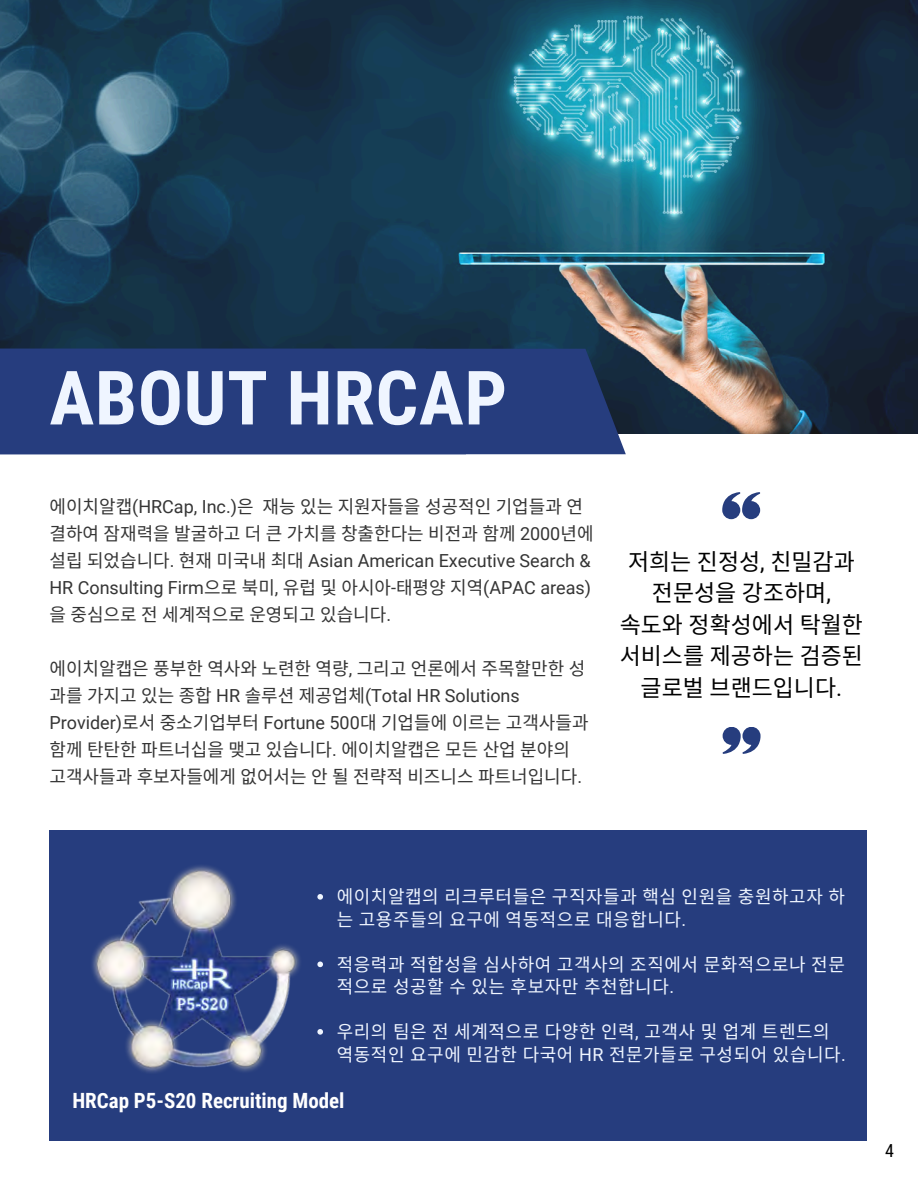
<style>
.page{position:relative;width:918px;height:1188px;background:#fff}
.page>*{position:absolute;margin:0;border:0;box-sizing:border-box;transform-origin:0 0}
.t1{font:700 76.5px "Roboto Condensed";letter-spacing:.01em;color:#eff5ff}
.t2{font:700 75px "Roboto Condensed";letter-spacing:.01em;color:#eff5ff}
.t3{font:22.95px/31.5px "Noto Sans CJ Ksc";color:#000;text-align:center}
.t4{font:700 21px "Roboto Condensed";color:#fff}
.t5{font:18px/27px "Noto Sans CJ Ksc";color:#353535}
.t6{font:18px/22.5px "Noto Sans CJ Ksc";letter-spacing:.03em;color:#eff5ff}
.t7{font:18px "Roboto Condensed";color:#000}
.s1{font-family:"Roboto"}
</style>
<div class="page">
<img style="left:0;top:0;width:918px;height:434px">
<div style="left:49px;top:831px;width:818px;height:310px;background:#263d7e"></div>
<img style="left:92px;top:865px;width:208px;height:208px">
<svg style="left:317px;top:894px;width:6px;height:6px"></svg>
<svg style="left:317px;top:962px;width:6px;height:5px"></svg>
<svg style="left:317px;top:1029px;width:6px;height:6px"></svg>
<svg style="left:722px;top:492px;width:39px;height:27px"></svg>
<svg style="left:722px;top:727px;width:39px;height:27px"></svg>
<div style="left:0;top:349px;width:626px;height:105px;background:#263d7e"></div>
<p class="t2" style="left:287px;top:355px;width:222px">HRCAP</p>
<p class="t1" style="left:51px;top:356px;width:329px">ABOUT US</p>
<p class="t5" style="left:49px;top:492px;width:546px">에이치알캡<span class="s1">(HRCap, Inc.)</span>은 재능 있는 지원자들을 성공적인 기업들과 연 결하여 잠재력을 발굴하고 더 큰 가치를 창출한다는 비전과 함께 <span class="s1">2000</span>년에 설립 되었습니다<span class="s1">.</span> 현재 미국내 최대 <span class="s1">Asian American Executive Search &amp; HR Consulting Firm</span>으로 북미<span class="s1">,</span> 유럽 및 아시아<span class="s1">-</span>태평양 지역<span class="s1">(APAC areas) </span>을 중심으로 전 세계적으로 운영되고 있습니다<span class="s1">.</span></p>
<p class="t5" style="left:49px;top:654px;width:541px">에이치알캡은 풍부한 역사와 노련한 역량<span class="s1">,</span> 그리고 언론에서 주목할만한 성 과를 가지고 있는 종합 <span class="s1">HR</span> 솔루션 제공업체<span class="s1">(Total HR Solutions Provider)</span>로서 중소기업부터 <span class="s1">Fortune 500</span>대 기업들에 이르는 고객사들과 함께 탄탄한 파트너십을 맺고 있습니다<span class="s1">.</span> 에이치알캡은 모든 산업 분야의 고객사들과 후보자들에게 없어서는 안 될 전략적 비즈니스 파트너입니다<span class="s1">.</span></p>
<p class="t3" style="left:620px;top:544px;width:245px">저희는 진정성<span class="s1">,</span> 친밀감과 전문성을 강조하며<span class="s1">, </span>속도와 정확성에서 탁월한 서비스를 제공하는 검증된 글로벌 브랜드입니다<span class="s1">.</span></p>
<h1 class="t6" style="left:337px;top:884px;width:510px">에이치알캡의 리크루터들은 구직자들과 핵심 인원을 충원하고자 하 는 고용주들의 요구에 역동적으로 대응합니다<span class="s1">.</span></h1>
<h1 class="t6" style="left:337px;top:952px;width:510px">적응력과 적합성을 심사하여 고객사의 조직에서 문화적으로나 전문 적으로 성공할 수 있는 후보자만 추천합니다<span class="s1">.</span></h1>
<p class="t6" style="left:337px;top:1019px;width:511px">우리의 팀은 전 세계적으로 다양한 인력<span class="s1">,</span> 고객사 및 업계 트렌드의 역동적인 요구에 민감한 다국어 <span class="s1">HR</span> 전문가들로 구성되어 있습니다<span class="s1">.</span></p>
<p class="t4" style="left:72px;top:1088px;width:274px">HRCap P5-S20 Recruiting Model</p>
<h3 class="t7" style="left:885px;top:1141px;width:10px">4</h3>
</div>
